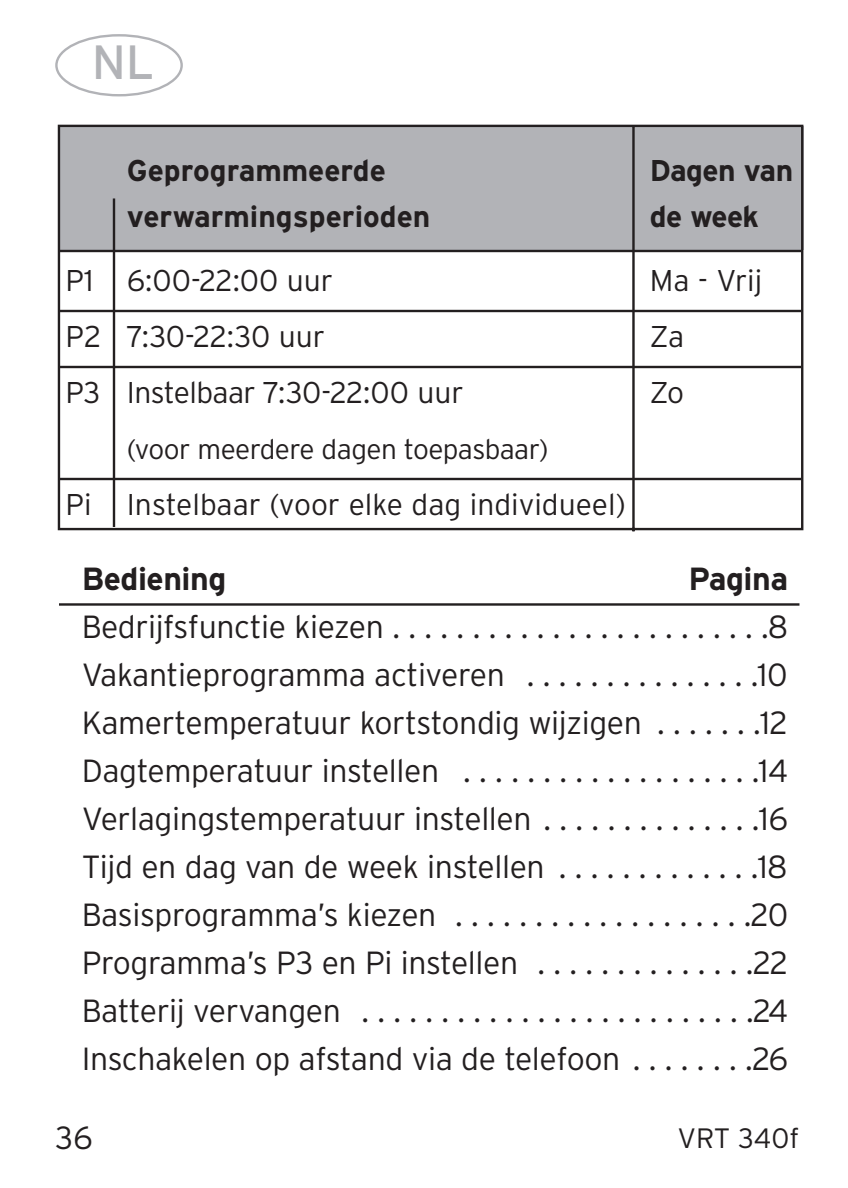
<style>
.page{position:relative;width:848px;height:1188px;background:#fff}
.page>*{position:absolute;margin:0;border:0;box-sizing:border-box;transform-origin:0 0}
.t1{font:48px "Interstate";color:#b2b3b7}
.t2{font:300 32px/48px "Interstate";letter-spacing:-.015em;color:#231f20;text-align:justify}
.t3{font:700 32px "Interstate";letter-spacing:-.015em;color:#231f20}
.t4{font:300 30px "Interstate";color:#231f20}
.t5{font:700 30px "Interstate";color:#231f20}
.t6{font:300 30px "Interstate";letter-spacing:-.02em;color:#231f20}
.t7{font:700 30px "Interstate";letter-spacing:-.02em;color:#231f20}
.t8{font:300 28px "Interstate";letter-spacing:-.02em;color:#231f20}
</style>
<div class="page">
<div style="left:55px;top:34px;width:128px;height:62px;border:2px solid #b2b3b7;border-radius:50%"></div>
<hr style="left:59px;top:603px;width:740px;height:3px;background:#231f20">
<svg style="left:57px;top:124px;width:747px;height:408px"></svg>
<h1 class="t1" style="left:92px;top:44px;width:64px">NL</h1>
<p class="t5" style="left:127px;top:159px;width:261px">Geprogrammeerde</p>
<p class="t7" style="left:650px;top:159px;width:145px">Dagen van</p>
<p class="t5" style="left:127px;top:205px;width:305px">verwarmingsperioden</p>
<p class="t5" style="left:650px;top:205px;width:111px">de week</p>
<p class="t4" style="left:65px;top:269px;width:269px">P1 6:00-22:00 uur</p>
<p class="t4" style="left:650px;top:269px;width:114px">Ma - Vrij</p>
<p class="t4" style="left:65px;top:325px;width:261px">P2 7:30-22:30 uur</p>
<p class="t4" style="left:650px;top:325px;width:36px">Za</p>
<p class="t6" style="left:65px;top:381px;width:400px">P3 Instelbaar 7:30-22:00 uur</p>
<p class="t4" style="left:650px;top:381px;width:36px">Zo</p>
<p class="t8" style="left:127px;top:438px;width:423px">(voor meerdere dagen toepasbaar)</p>
<p class="t4" style="left:65px;top:493px;width:562px">Pi Instelbaar (voor elke dag individueel)</p>
<p class="t3" style="left:82px;top:566px;width:146px">Bediening</p>
<p class="t3" style="left:689px;top:566px;width:101px">Pagina</p>
<p class="t2" style="left:82px;top:605px;width:708px">Bedrijfsfunctie kiezen . . . . . . . . . . . . . . . . . . . . . . . .8<br>Vakantieprogramma activeren . . . . . . . . . . . . . . .10<br>Kamertemperatuur kortstondig wijzigen . . . . . . .12<br>Dagtemperatuur instellen . . . . . . . . . . . . . . . . . . .14<br>Verlagingstemperatuur instellen . . . . . . . . . . . . . .16<br>Tijd en dag van de week instellen . . . . . . . . . . . . .18<br>Basisprogramma’s kiezen . . . . . . . . . . . . . . . . . . .20<br>Programma’s P3 en Pi instellen . . . . . . . . . . . . . .22<br>Batterij vervangen . . . . . . . . . . . . . . . . . . . . . . . . .24<br>Inschakelen op afstand via de telefoon . . . . . . . .26</p>
<p class="t2" style="left:55px;top:1117px;width:39px">36</p>
<p class="t8" style="left:677px;top:1127px;width:124px">VRT 340f</p>
</div>
